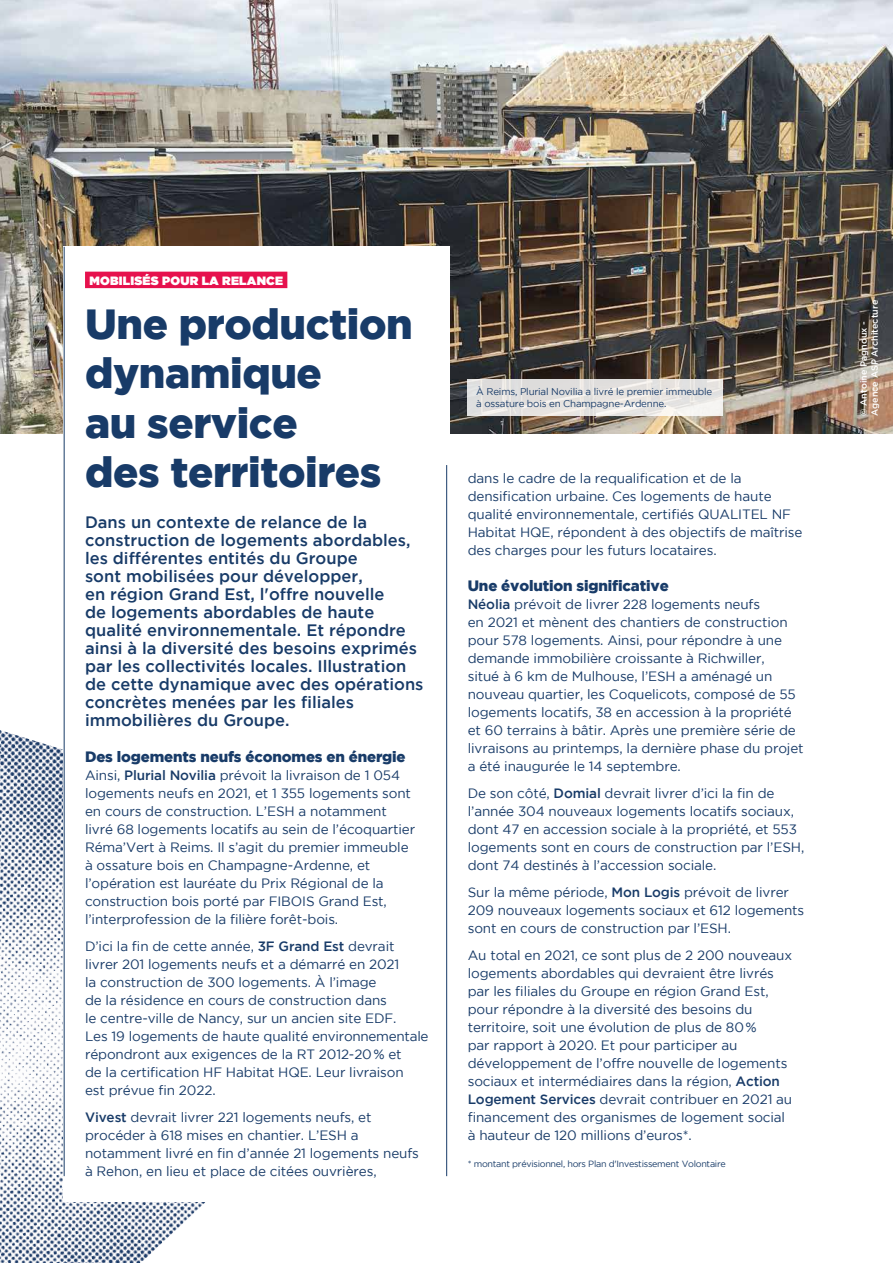
<style>
.page{position:relative;width:893px;height:1263px;background:#fff}
.page>*{position:absolute;margin:0;border:0;box-sizing:border-box;transform-origin:0 0}
.t1{font:900 42px/49.5px "Gotham";letter-spacing:-.01em;color:#183b68}
.t2{font:500 16.5px/18px "Gotham";color:#183b68}
.t3{font:900 15px "Gotham";letter-spacing:-.01em;color:#183b68}
.t4{font:13.5px/18px "Gotham";letter-spacing:-.01em;color:#183b68}
.t5{font:12px "Gotham Ultra";letter-spacing:.02em;color:#fff}
.t6{font:9.75px/11.7px "Gotham";letter-spacing:-.02em;color:#183b68}
.t7{font:9px "Gotham";letter-spacing:-.03em;color:#183b68}
.t8{font:500 9px/10.8px "Gotham";color:#fff}
.s1{font-weight:500}
</style>
<div class="page">
<img style="left:0;top:0;width:893px;height:434px">
<img style="left:0;top:715px;width:205px;height:548px">
<div style="left:64px;top:247px;width:386px;height:955px;background:#fff"></div>
<div style="left:85px;top:272px;width:202px;height:16px;background:#e6114d"></div>
<hr style="left:64px;top:247px;width:1px;height:929px;background:#183b68">
<hr style="left:446px;top:465px;width:1px;height:711px;background:#183b68">
<svg style="left:468px;top:379px;width:255px;height:37px;fill:#e5e2e0"></svg>
<p class="t5" style="left:89px;top:274px;width:195px">MOBILISÉS POUR LA RELANCE</p>
<h1 class="t1" style="left:85px;top:298px;width:329px">Une production dynamique<br>au service<br>des territoires</h1>
<p class="t2" style="left:85px;top:513px;width:340px">Dans un contexte de relance de la construction de logements abordables, les différentes entités du Groupe<br>sont mobilisées pour développer,<br>en région Grand Est, l'offre nouvelle<br>de logements abordables de haute qualité environnementale. Et répondre ainsi à la diversité des besoins exprimés par les collectivités locales. Illustration de cette dynamique avec des opérations concrètes menées par les filiales immobilières du Groupe.</p>
<p class="t3" style="left:85px;top:748px;width:322px">Des logements neufs économes en énergie</p>
<p class="t4" style="left:85px;top:766px;width:332px">Ainsi, <span class="s1">Plurial Novilia</span> prévoit la livraison de 1 054 logements neufs en 2021, et 1 355 logements sont en cours de construction. L’ESH a notamment livré 68 logements locatifs au sein de l’écoquartier Réma’Vert à Reims. Il s’agit du premier immeuble à ossature bois en Champagne-Ardenne, et l’opération est lauréate du Prix Régional de la construction bois porté par FIBOIS Grand Est, l’interprofession de la filière forêt-bois.</p>
<p class="t4" style="left:85px;top:937px;width:345px">D’ici la fin de cette année, <span class="s1">3F Grand Est</span> devrait livrer 201 logements neufs et a démarré en 2021<br>la construction de 300 logements. À l’image<br>de la résidence en cours de construction dans<br>le centre-ville de Nancy, sur un ancien site EDF.<br>Les 19 logements de haute qualité environnementale répondront aux exigences de la RT 2012-20% et<br>de la certification HF Habitat HQE. Leur livraison<br>est prévue fin 2022.</p>
<p class="t4" style="left:85px;top:1108px;width:335px"><span class="s1">Vivest</span> devrait livrer 221 logements neufs, et procéder à 618 mises en chantier. L’ESH a notamment livré en fin d’année 21 logements neufs à Rehon, en lieu et place de citées ouvrières,</p>
<p class="t6" style="left:476px;top:385px;width:237px">À Reims, Plurial Novilia a livré le premier immeuble à ossature bois en Champagne-Ardenne.</p>
<p class="t4" style="left:468px;top:469px;width:336px">dans le cadre de la requalification et de la densification urbaine. Ces logements de haute qualité environnementale, certifiés QUALITEL NF Habitat HQE, répondent à des objectifs de maîtrise des charges pour les futurs locataires.</p>
<p class="t3" style="left:468px;top:577px;width:202px">Une évolution significative</p>
<p class="t4" style="left:468px;top:595px;width:337px"><span class="s1">Néolia</span> prévoit de livrer 228 logements neufs<br>en 2021 et mènent des chantiers de construction pour 578 logements. Ainsi, pour répondre à une demande immobilière croissante à Richwiller,<br>situé à 6 km de Mulhouse, l’ESH a aménagé un nouveau quartier, les Coquelicots, composé de 55 logements locatifs, 38 en accession à la propriété et 60 terrains à bâtir. Après une première série de livraisons au printemps, la dernière phase du projet a été inaugurée le 14 septembre.</p>
<p class="t4" style="left:468px;top:784px;width:338px">De son côté, <span class="s1">Domial</span> devrait livrer d’ici la fin de l’année 304 nouveaux logements locatifs sociaux, dont 47 en accession sociale à la propriété, et 553 logements sont en cours de construction par l’ESH, dont 74 destinés à l’accession sociale.</p>
<p class="t4" style="left:468px;top:883px;width:338px">Sur la même période, <span class="s1">Mon Logis</span> prévoit de livrer<br>209 nouveaux logements sociaux et 612 logements sont en cours de construction par l’ESH.</p>
<p class="t4" style="left:468px;top:946px;width:326px">Au total en 2021, ce sont plus de 2 200 nouveaux logements abordables qui devraient être livrés par les filiales du Groupe en région Grand Est, pour répondre à la diversité des besoins du territoire, soit une évolution de plus de 80%<br>par rapport à 2020. Et pour participer au développement de l’offre nouvelle de logements sociaux et intermédiaires dans la région, <span class="s1">Action Logement Services</span> devrait contribuer en 2021 au financement des organismes de logement social à hauteur de 120 millions d’euros*.</p>
<p class="t7" style="left:468px;top:1159px;width:259px">* montant prévisionnel, hors Plan d'Investissement Volontaire</p>
<p class="t8" style="left:858px;top:416px;width:117px;rotate:-90deg">© Antoine Pagnoux -<br>Agence ASP Architecture</p>
</div>
